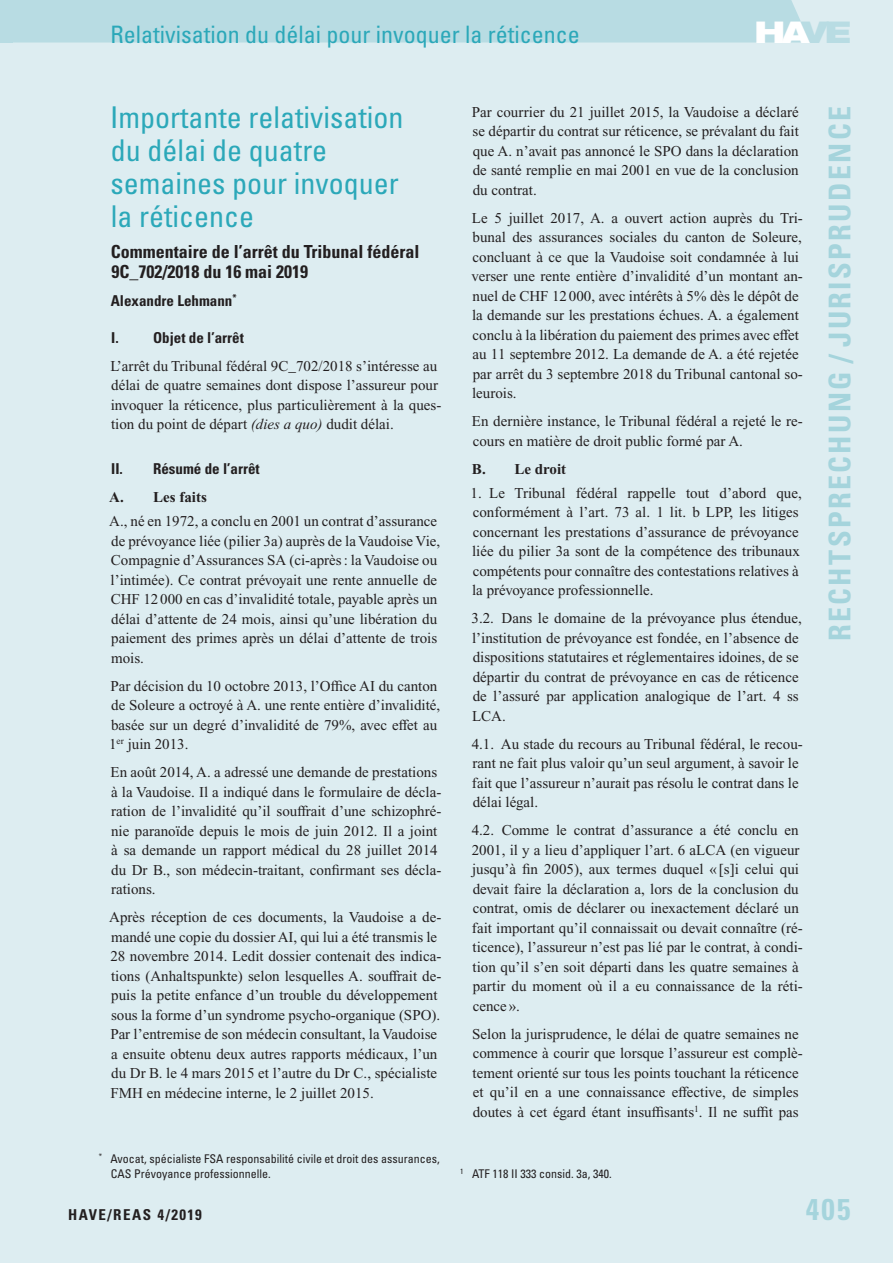
<style>
.page{position:relative;width:893px;height:1263px;background:#ddedf1}
.page>*{position:absolute;margin:0;border:0;box-sizing:border-box;transform-origin:0 0}
.t1{font:condensed 30px/33px "Univers LT Std";color:#2ba8b9}
.t2{font:700 condensed 30px "Univers LT Std";letter-spacing:.08em;color:#a5d4dc}
.t3{font:900 expanded 30px "Helvetica Neue";color:#fff}
.t4{font:condensed 24px "Univers LT Std";color:#2ba8b9}
.t5{font:700 condensed 18px/20.2px "Univers LT Std";color:#231f20}
.t6{font:15px/19.5px "Times New Roman PS Std";color:#231f20}
.t7{font:700 condensed 15px "Univers LT Std";color:#231f20}
.t8{font:700 15px "Times New Roman PS Std";color:#231f20}
.t9{font:700 condensed 15px "Univers LT Std";letter-spacing:.1em;color:#231f20}
.t10{font:condensed 12px/15px "Univers LT Std";color:#231f20}
.s1{color:#b8dce3}
.s2{font-style:italic}
</style>
<div class="page">
<div style="left:13px;top:0;width:797px;height:43px;background:#b8dce3"></div>
<div style="left:0;top:0;width:13px;height:43px;background:#b8dce3"></div>
<h2 class="t4" style="left:111px;top:19px;width:471px">Relativisation du délai pour invoquer la réticence</h2>
<h1 class="t3" style="left:754px;top:12px;width:98px">HA<span class="s1">VE</span></h1>
<h1 class="t1" style="left:110px;top:100px;width:295px">Importante relativisation du délai de quatre semaines pour invoquer la réticence</h1>
<p class="t5" style="left:111px;top:241px;width:310px">Commentaire de l’arrêt du Tribunal fédéral<br>9C_702/2018 du 16 mai 2019</p>
<p class="t7" style="left:111px;top:292px;width:127px">Alexandre Lehmann<sup>*</sup></p>
<p class="t7" style="left:111px;top:328px;width:134px">I. Objet de l’arrêt</p>
<p class="t6" style="left:111px;top:356px;width:332px">L’arrêt du Tribunal fédéral 9C_702/2018 s’intéresse au délai de quatre semaines dont dispose l’assureur pour invoquer la réticence, plus particulièrement à la ques&shy;tion du point de départ <span class="s2">(dies a quo)</span> dudit délai.</p>
<p class="t7" style="left:111px;top:460px;width:150px">II. Résumé de l’arrêt</p>
<p class="t8" style="left:109px;top:489px;width:99px">A. Les faits</p>
<p class="t6" style="left:109px;top:511px;width:333px">A., né en 1972, a conclu en 2001 un contrat d’assurance de prévoyance liée (pilier 3a) auprès de la Vaudoise Vie, Compagnie d’Assurances SA (ci-après: la Vaudoise ou l’intimée). Ce contrat prévoyait une rente annuelle de CHF 12000 en cas d’invalidité totale, payable après un délai d’attente de 24 mois, ainsi qu’une libération du paiement des primes après un délai d’attente de trois mois.</p>
<p class="t6" style="left:109px;top:676px;width:333px">Par décision du 10 octobre 2013, l’Office AI du canton de Soleure a octroyé à A. une rente entière d’invalidité, basée sur un degré d’invalidité de 79%, avec effet au 1<sup>er</sup> juin 2013.</p>
<p class="t6" style="left:111px;top:762px;width:332px">En août 2014, A. a adressé une demande de prestations à la Vaudoise. Il a indiqué dans le formulaire de décla&shy;ration de l’invalidité qu’il souffrait d’une schizophré&shy;nie paranoïde depuis le mois de juin 2012. Il a joint à sa demande un rapport médical du 28 juillet 2014 du Dr B., son médecin-traitant, confirmant ses décla&shy;rations.</p>
<p class="t6" style="left:109px;top:907px;width:334px">Après réception de ces documents, la Vaudoise a de&shy;mandé une copie du dossier AI, qui lui a été transmis le 28 novembre 2014. Ledit dossier contenait des indica&shy;tions (Anhaltspunkte) selon lesquelles A. souffrait de&shy;puis la petite enfance d’un trouble du développement sous la forme d’un syndrome psycho-organique (SPO).<br>Par l’entremise de son médecin consultant, la Vaudoise a ensuite obtenu deux autres rapports médicaux, l’un du Dr B. le 4 mars 2015 et l’autre du Dr C., spécialiste FMH en médecine interne, le 2 juillet 2015.</p>
<p class="t10" style="left:111px;top:1151px;width:330px;text-indent:-12px"><sup>*</sup> Avocat, spécialiste FSA responsabilité civile et droit des assurances,<br>CAS Prévoyance professionnelle.</p>
<p class="t6" style="left:472px;top:102px;width:328px;text-align:justify">Par courrier du 21 juillet 2015, la Vaudoise a déclaré se départir du contrat sur réticence, se prévalant du fait que A. n’avait pas annoncé le SPO dans la déclaration de santé remplie en mai 2001 en vue de la conclusion du contrat.</p>
<p class="t6" style="left:472px;top:208px;width:333px">Le 5 juillet 2017, A. a ouvert action auprès du Tri&shy;bunal des assurances sociales du canton de Soleure, concluant à ce que la Vaudoise soit condamnée à lui verser une rente entière d’invalidité d’un montant an&shy;nuel de CHF 12 000, avec intérêts à 5% dès le dépôt de la demande sur les prestations échues. A. a également conclu à la libération du paiement des primes avec effet au 11 septembre 2012. La demande de A. a été rejetée par arrêt du 3 septembre 2018 du Tribunal cantonal so&shy;leurois.</p>
<p class="t6" style="left:472px;top:412px;width:332px">En dernière instance, le Tribunal fédéral a rejeté le re&shy;cours en matière de droit public formé par A.</p>
<p class="t8" style="left:472px;top:460px;width:96px">B. Le droit</p>
<p class="t6" style="left:470px;top:483px;width:333px">1. Le Tribunal fédéral rappelle tout d’abord que, conformément à l’art. 73 al. 1 lit. b LPP, les litiges concernant les prestations d’assurance de prévoyance liée du pilier 3a sont de la compétence des tribunaux compétents pour connaître des contestations relatives à la prévoyance professionnelle.</p>
<p class="t6" style="left:471px;top:608px;width:332px">3.2. Dans le domaine de la prévoyance plus étendue, l’institution de prévoyance est fondée, en l’absence de dispositions statutaires et réglementaires idoines, de se départir du contrat de prévoyance en cas de réticence de l’assuré par application analogique de l’art. 4 ss LCA.</p>
<p class="t6" style="left:472px;top:734px;width:333px">4.1. Au stade du recours au Tribunal fédéral, le recou&shy;rant ne fait plus valoir qu’un seul argument, à savoir le fait que l’assureur n’aurait pas résolu le contrat dans le délai légal.</p>
<p class="t6" style="left:472px;top:820px;width:333px">4.2. Comme le contrat d’assurance a été conclu en 2001, il y a lieu d’appliquer l’art. 6 aLCA (en vigueur jusqu’à fin 2005), aux termes duquel « [s]i celui qui devait faire la déclaration a, lors de la conclusion du contrat, omis de déclarer ou inexactement déclaré un fait important qu’il connaissait ou devait connaître (ré&shy;ticence), l’assureur n’est pas lié par le contrat, à condi&shy;tion qu’il s’en soit départi dans les quatre semaines à partir du moment où il a eu connaissance de la réti&shy;cence ».</p>
<p class="t6" style="left:472px;top:1024px;width:332px">Selon la jurisprudence, le délai de quatre semaines ne commence à courir que lorsque l’assureur est complè&shy;tement orienté sur tous les points touchant la réticence et qu’il en a une connaissance effective, de simples doutes à cet égard étant insuffisants<sup>1</sup>. Il ne suffit pas</p>
<p class="t10" style="left:460px;top:1166px;width:153px"><sup>1</sup> ATF 118 II 333 consid. 3a, 340.</p>
<h1 class="t2" style="left:821px;top:641px;width:536px;rotate:-90deg">RECHTSPRECHUNG / JURISPRUDENCE</h1>
<p class="t9" style="left:68px;top:1206px;width:135px">HAVE/REAS 4/2019</p>
<h1 class="t2" style="left:806px;top:1191px;width:46px">405</h1>
</div>
